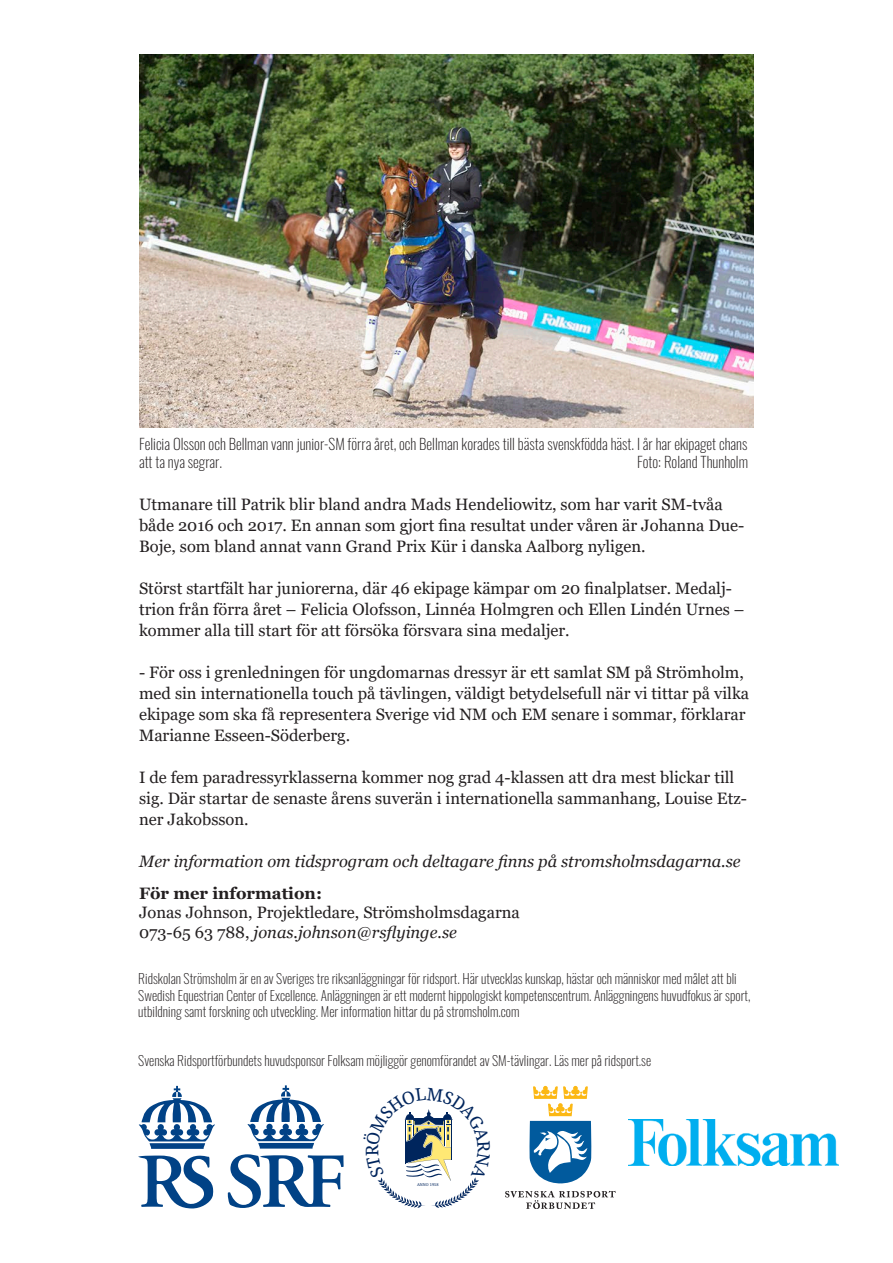
<style>
.page{position:relative;width:893px;height:1263px;background:#fff}
.page>*{position:absolute;margin:0;border:0;box-sizing:border-box;transform-origin:0 0}
.t1{font:16.5px/21px "Georgia";color:#231f20}
.t2{font:italic 16.5px "Georgia";color:#231f20}
.t3{font:700 16.5px "Georgia";color:#231f20}
.t4{font:200 15px/18px "Oswald";color:#231f20}
.t5{font:200 13.5px/16.2px "Oswald";color:#231f20}
.t6{font:3.9px "Noto Serif";color:#00255d}
.s1{font-style:normal}
</style>
<div class="page">
<img style="left:628px;top:1120px;width:211px;height:45px">
<svg style="left:139px;top:1086px;width:76px;height:63px"></svg>
<svg style="left:138px;top:1155px;width:75px;height:53px"></svg>
<svg style="left:529px;top:1086px;width:63px;height:97px"></svg>
<svg style="left:505px;top:1191px;width:111px;height:18px"></svg>
<svg style="left:247px;top:1085px;width:77px;height:63px"></svg>
<svg style="left:228px;top:1154px;width:116px;height:54px"></svg>
<img style="left:139px;top:54px;width:615px;height:373px">
<svg style="left:377px;top:1109px;width:102px;height:99px"></svg>
<p class="t4" style="left:139px;top:433px;width:610px">Felicia Olsson och Bellman vann junior-SM förra året, och Bellman korades till bästa svenskfödda häst. I år har ekipaget chans att ta nya segrar.</p>
<p class="t4" style="left:637px;top:451px;width:112px">Foto: Roland Thunholm</p>
<p class="t1" style="left:139px;top:494px;width:607px">Utmanare till Patrik blir bland andra Mads Hendeliowitz, som har varit SM-tvåa både 2016 och 2017. En annan som gjort fina resultat under våren är Johanna Due-<br>Boje, som bland annat vann Grand Prix Kür i danska Aalborg nyligen.</p>
<p class="t1" style="left:139px;top:578px;width:607px">Störst startfält har juniorerna, där 46 ekipage kämpar om 20 finalplatser. Medalj&shy;trion från förra året – Felicia Olofsson, Linnéa Holmgren och Ellen Lindén Urnes – kommer alla till start för att försöka försvara sina medaljer.</p>
<p class="t1" style="left:139px;top:662px;width:612px">- För oss i grenledningen för ungdomarnas dressyr är ett samlat SM på Strömholm, med sin internationella touch på tävlingen, väldigt betydelsefull när vi tittar på vilka ekipage som ska få representera Sverige vid NM och EM senare i sommar, förklarar Marianne Esseen-Söderberg.</p>
<p class="t1" style="left:139px;top:767px;width:609px">I de fem paradressyrklasserna kommer nog grad 4-klassen att dra mest blickar till sig. Där startar de senaste årens suverän i internationella sammanhang, Louise Etz&shy;ner Jakobsson.</p>
<p class="t2" style="left:139px;top:851px;width:603px">Mer information om tidsprogram och deltagare finns på stromsholmsdagarna.se</p>
<p class="t3" style="left:139px;top:882px;width:185px">För mer information:</p>
<p class="t1" style="left:139px;top:902px;width:382px">Jonas Johnson, Projektledare, Strömsholmsdagarna</p>
<p class="t2" style="left:139px;top:922px;width:319px"><span class="s1">073-65 63 788,</span> jonas.johnson@rsflyinge.se</p>
<p class="t5" style="left:138px;top:969px;width:614px">Ridskolan Strömsholm är en av Sveriges tre riksanläggningar för ridsport. Här utvecklas kunskap, hästar och människor med målet att bli<br>Swedish Equestrian Center of Excellence. Anläggningen är ett modernt hippologiskt kompetenscentrum. Anläggningens huvudfokus är sport, utbildning samt forskning och utveckling. Mer information hittar du på stromsholm.com</p>
<p class="t5" style="left:138px;top:1051px;width:514px">Svenska Ridsportförbundets huvudsponsor Folksam möjliggör genomförandet av SM-tävlingar. Läs mer på ridsport.se</p>
<p class="t6" style="left:417px;top:1182px;width:23px">ANNO 1918</p>
</div>
